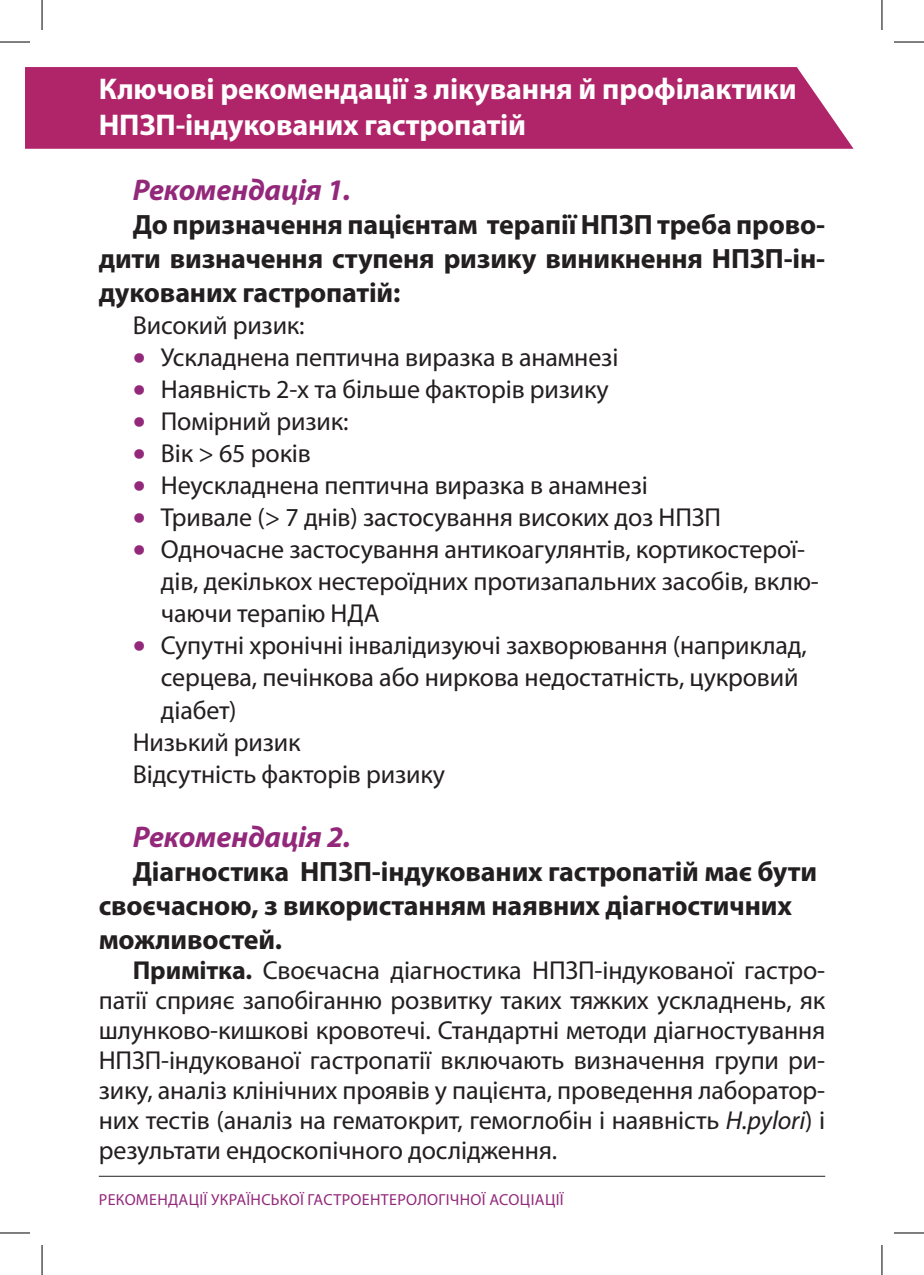
<style>
.page{position:relative;width:924px;height:1275px;background:#fff}
.page>*{position:absolute;margin:0;border:0;box-sizing:border-box;transform-origin:0 0}
.t1{font:700 30px/36px "Myriad Pro";letter-spacing:-.005em;color:#fff}
.t2{font:italic 700 30px "Myriad Pro";letter-spacing:-.005em;color:#93287b}
.t3{font:700 28px/34px "Myriad Pro";letter-spacing:-.005em;color:#231f20;text-align:justify}
.t4{font:26px/30px "Myriad Pro";letter-spacing:-.005em;color:#231f20}
.t5{font:16px "Myriad Pro";letter-spacing:.02em;color:#93287b}
.s1{font-size:46px;color:#93287b}
.s2{font-weight:700}
.s3{font-style:italic}
</style>
<div class="page">
<div style="left:25px;top:67px;width:828px;height:82px;background:#b02569"></div>
<hr style="left:99px;top:1175px;width:725px;height:1px;background:#231f20">
<hr style="left:0;top:42px;width:30px;height:1px;background:#000">
<hr style="left:893px;top:42px;width:30px;height:1px;background:#000">
<hr style="left:0;top:1232px;width:30px;height:1px;background:#000">
<hr style="left:893px;top:1232px;width:30px;height:1px;background:#000">
<hr style="left:42px;top:0;width:1px;height:30px;background:#000">
<hr style="left:42px;top:1245px;width:1px;height:30px;background:#000">
<hr style="left:881px;top:0;width:1px;height:30px;background:#000">
<hr style="left:881px;top:1245px;width:1px;height:30px;background:#000">
<p class="t1" style="left:99px;top:70px;width:699px">Ключові рекомендації з лікування й профілактики<br>НПЗП-індукованих гастропатій</p>
<p class="t2" style="left:133px;top:171px;width:219px">Рекомендація 1.</p>
<p class="t3" style="left:99px;top:207px;width:727px;text-indent:34px">До призначення пацієнтам терапії НПЗП треба прово&shy;дити визначення ступеня ризику виникнення НПЗП-ін&shy;дукованих гастропатій:</p>
<p class="t4" style="left:133px;top:310px;width:173px">Високий ризик:</p>
<p class="t4" style="left:133px;top:342px;width:487px"><span class="s1">•</span> Ускладнена пептична виразка в анамнезі</p>
<p class="t4" style="left:133px;top:374px;width:477px"><span class="s1">•</span> Наявність 2-х та більше факторів ризику</p>
<p class="t4" style="left:133px;top:406px;width:217px"><span class="s1">•</span> Помірний ризик:</p>
<p class="t4" style="left:133px;top:438px;width:179px"><span class="s1">•</span> Вік &gt; 65 років</p>
<p class="t4" style="left:133px;top:470px;width:516px"><span class="s1">•</span> Неускладнена пептична виразка в анамнезі</p>
<p class="t4" style="left:133px;top:502px;width:589px"><span class="s1">•</span> Тривале (&gt; 7 днів) застосування високих доз НПЗП</p>
<p class="t4" style="left:161px;top:533px;width:659px;line-height:32px;text-indent:-28px"><span class="s1">•</span> Одночасне застосування антикоагулянтів, кортикостерої&shy;дів, декількох нестероїдних протизапальних засобів, вклю&shy;чаючи терапію НДА</p>
<p class="t4" style="left:133px;top:630px;width:675px"><span class="s1">•</span> Супутні хронічні інвалідизуючі захворювання (наприклад,</p>
<p class="t4" style="left:161px;top:662px;width:638px">серцева, печінкова або ниркова недостатність, цукровий</p>
<p class="t4" style="left:161px;top:694px;width:77px">діабет)</p>
<p class="t4" style="left:133px;top:726px;width:169px">Низький ризик</p>
<p class="t4" style="left:133px;top:758px;width:314px">Відсутність факторів ризику</p>
<p class="t2" style="left:133px;top:817px;width:219px">Рекомендація 2.</p>
<p class="t3" style="left:99px;top:853px;width:719px;text-align:left;text-indent:34px">Діагностика НПЗП-індукованих гастропатій має бути своєчасною, з використанням наявних діагностичних можливостей.</p>
<p class="t4" style="left:99px;top:954px;width:727px;text-align:justify;text-indent:34px"><span class="s2">Примітка.</span> Своєчасна діагностика НПЗП-індукованої гастро&shy;патії сприяє запобіганню розвитку таких тяжких ускладнень, як шлунково-кишкові кровотечі. Стандартні методи діагностування НПЗП-індукованої гастропатії включають визначення групи ри&shy;зику, аналіз клінічних проявів у пацієнта, проведення лаборатор&shy;них тестів (аналіз на гематокрит, гемоглобін і наявність <span class="s3">H.pylori</span>) і результати ендоскопічного дослідження.</p>
<p class="t5" style="left:99px;top:1189px;width:466px">РЕКОМЕНДАЦІЇ УКРАЇНСЬКОЇ ГАСТРОЕНТЕРОЛОГІЧНОЇ АСОЦІАЦІЇ</p>
</div>
